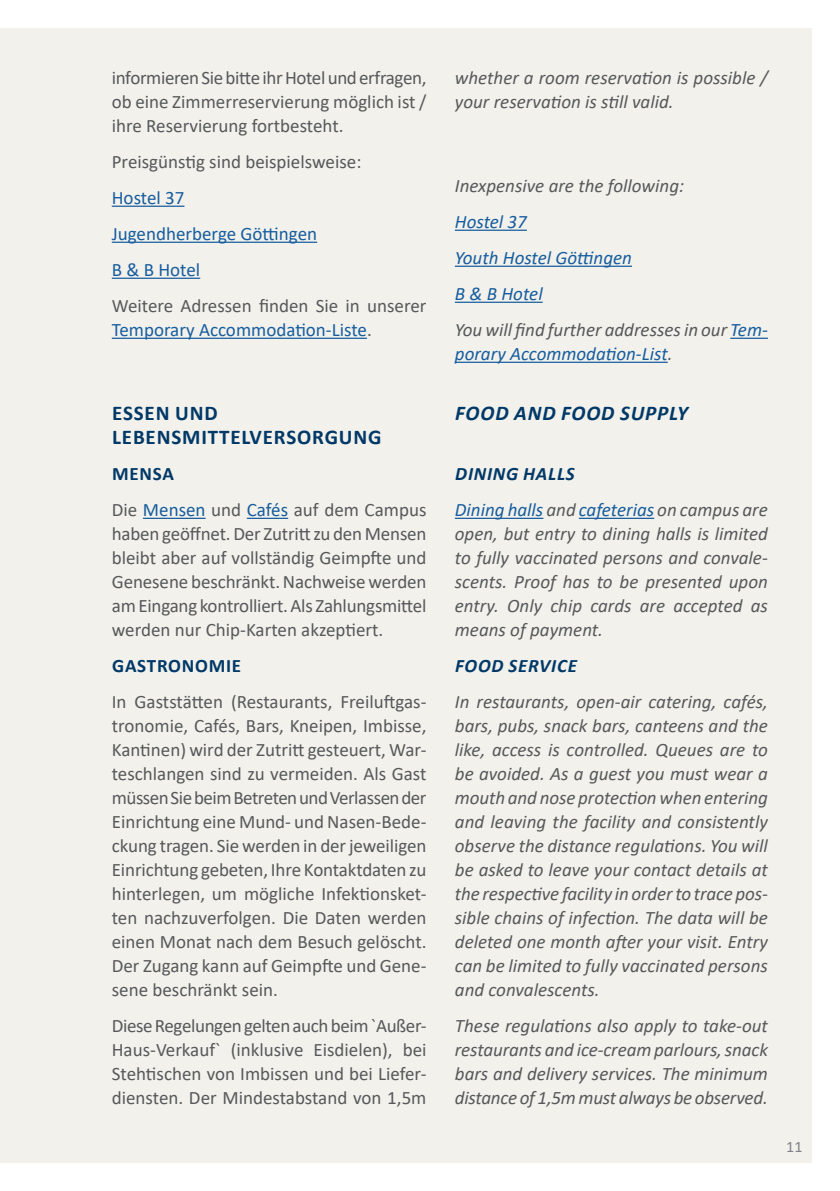
<style>
.page{position:relative;width:840px;height:1191px;background:#fff}
.page>*{position:absolute;margin:0;border:0;box-sizing:border-box;transform-origin:0 0}
.Copy{font:700 21px "Calibri";letter-spacing:.04em;color:#003867}
.Copy-2{font:italic 700 21px "Calibri";letter-spacing:.04em;color:#003867}
.Copy-3{font:19px/24px "Calibri";color:#57585a;text-align:justify}
.Copy-4{font:italic 19px/24px "Calibri";color:#57585a;text-align:justify}
.Copy-5{font:19px "Calibri";color:#175d9e}
.Copy-6{font:italic 19px "Calibri";color:#175d9e}
.Copy-7{font:italic 700 19px "Calibri";letter-spacing:.04em;color:#003867}
.Copy-8{font:700 19px "Calibri";letter-spacing:.04em;color:#003867}
.Copy-9{font:16px "Calibri";color:#808285}
.s1{color:#175d9e}
</style>
<div class="page">
<div style="left:0;top:28px;width:811px;height:1134px;background:#f2f1ec"></div>
<hr style="left:454px;top:230px;width:72px;height:1px;background:#175d9e">
<hr style="left:454px;top:266px;width:177px;height:1px;background:#175d9e">
<hr style="left:454px;top:302px;width:88px;height:1px;background:#175d9e">
<hr style="left:729px;top:338px;width:38px;height:1px;background:#175d9e">
<hr style="left:454px;top:362px;width:213px;height:1px;background:#175d9e">
<hr style="left:454px;top:518px;width:89px;height:1px;background:#175d9e">
<hr style="left:578px;top:518px;width:76px;height:1px;background:#175d9e">
<hr style="left:112px;top:206px;width:72px;height:1px;background:#175d9e">
<hr style="left:112px;top:242px;width:205px;height:1px;background:#175d9e">
<hr style="left:112px;top:278px;width:88px;height:1px;background:#175d9e">
<hr style="left:112px;top:338px;width:255px;height:1px;background:#175d9e">
<hr style="left:143px;top:518px;width:62px;height:1px;background:#175d9e">
<hr style="left:247px;top:518px;width:41px;height:1px;background:#175d9e">
<p class="Copy-3" style="left:112px;top:65px;width:316px">informieren Sie bitte ihr Hotel und erfragen, ob eine Zimmerreservierung möglich ist / ihre Reservierung fortbesteht.</p>
<p class="Copy-3" style="left:112px;top:149px;width:251px">Preisgünstig sind beispielsweise:</p>
<p class="Copy-5" style="left:112px;top:185px;width:74px">Hostel 37</p>
<p class="Copy-5" style="left:112px;top:221px;width:207px">Jugendherberge Göttingen</p>
<p class="Copy-5" style="left:112px;top:257px;width:90px">B &amp; B Hotel</p>
<p class="Copy-3" style="left:112px;top:293px;width:316px">Weitere Adressen finden Sie in unserer<br><span class="s1">Temporary Accommodation-Liste</span>.</p>
<p class="Copy" style="left:112px;top:398px;width:107px">ESSEN UND</p>
<p class="Copy" style="left:112px;top:422px;width:271px">LEBENSMITTELVERSORGUNG</p>
<p class="Copy-8" style="left:112px;top:460px;width:63px">MENSA</p>
<p class="Copy-3" style="left:112px;top:497px;width:316px">Die <span class="s1">Mensen</span> und <span class="s1">Cafés</span> auf dem Campus haben geöffnet. Der Zutritt zu den Mensen bleibt aber auf vollständig Geimpfte und Genesene beschränkt. Nachweise werden am Eingang kontrolliert. Als Zahlungsmittel werden nur Chip-Karten akzeptiert.</p>
<p class="Copy-8" style="left:112px;top:652px;width:130px">GASTRONOMIE</p>
<p class="Copy-3" style="left:112px;top:689px;width:316px">In Gaststätten (Restaurants, Freiluftgas&shy;tronomie, Cafés, Bars, Kneipen, Imbisse, Kantinen) wird der Zutritt gesteuert, War&shy;teschlangen sind zu vermeiden. Als Gast müssen Sie beim Betreten und Verlassen der Einrichtung eine Mund- und Nasen-Bede&shy;ckung tragen. Sie werden in der jeweiligen Einrichtung gebeten, Ihre Kontaktdaten zu hinterlegen, um mögliche Infektionsket&shy;ten nachzuverfolgen. Die Daten werden einen Monat nach dem Besuch gelöscht.<br>Der Zugang kann auf Geimpfte und Gene&shy;sene beschränkt sein.</p>
<p class="Copy-3" style="left:112px;top:1013px;width:316px">Diese Regelungen gelten auch beim `Außer-Haus-Verkauf` (inklusive Eisdielen), bei Stehtischen von Imbissen und bei Liefer&shy;diensten. Der Mindestabstand von 1,5m</p>
<p class="Copy-4" style="left:454px;top:65px;width:314px">whether a room reservation is possible / your reservation is still valid.</p>
<p class="Copy-4" style="left:454px;top:173px;width:231px">Inexpensive are the following:</p>
<p class="Copy-6" style="left:454px;top:209px;width:73px">Hostel 37</p>
<p class="Copy-6" style="left:454px;top:245px;width:178px">Youth Hostel Göttingen</p>
<p class="Copy-6" style="left:454px;top:281px;width:89px">B &amp; B Hotel</p>
<p class="Copy-4" style="left:454px;top:317px;width:314px">You will find further addresses in our <span class="s1">Tem&shy;porary Accommodation-List</span>.</p>
<p class="Copy-2" style="left:455px;top:398px;width:234px">FOOD AND FOOD SUPPLY</p>
<p class="Copy-7" style="left:455px;top:460px;width:121px">DINING HALLS</p>
<p class="Copy-4" style="left:454px;top:497px;width:314px"><span class="s1">Dining halls</span> and <span class="s1">cafeterias</span> on campus are open, but entry to dining halls is limited to fully vaccinated persons and convale&shy;scents. Proof has to be presented upon entry. Only chip cards are accepted as means of payment.</p>
<p class="Copy-7" style="left:455px;top:652px;width:123px">FOOD SERVICE</p>
<p class="Copy-4" style="left:454px;top:689px;width:314px">In restaurants, open-air catering, cafés, bars, pubs, snack bars, canteens and the like, access is controlled. Queues are to be avoided. As a guest you must wear a mouth and nose protection when entering and leaving the facility and consistently observe the distance regulations. You will be asked to leave your contact details at the respective facility in order to trace pos&shy;sible chains of infection. The data will be deleted one month after your visit. Entry can be limited to fully vaccinated persons and convalescents.</p>
<p class="Copy-4" style="left:454px;top:1013px;width:314px">These regulations also apply to take-out restaurants and ice-cream parlours, snack bars and delivery services. The minimum distance of 1,5m must always be observed.</p>
<p class="Copy-9" style="left:785px;top:1136px;width:18px">11</p>
</div>
